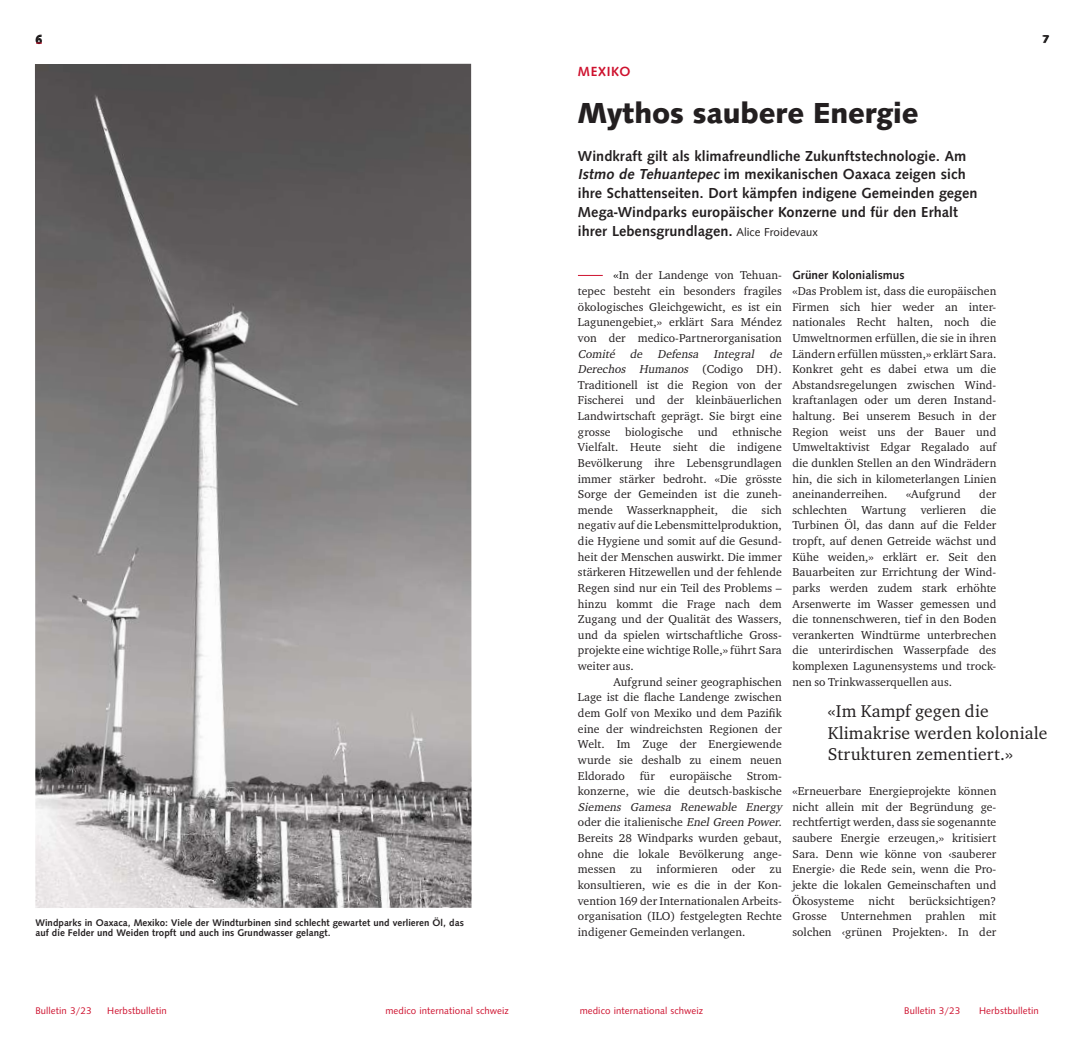
<style>
.page{position:relative;width:1085px;height:1049px;background:#fff}
.page>*{position:absolute;margin:0;border:0;box-sizing:border-box;transform-origin:0 0}
.t1{font:700 30px "Syntax";color:#231f20}
.t2{font:17.5px/21.2px "Charter ITC";letter-spacing:.01em;color:#231f20}
.t3{font:500 15px/18.8px "Syntax";letter-spacing:.005em;color:#231f20}
.t4{font:500 13.75px "Syntax";letter-spacing:.05em;color:#ce112e}
.t5{font:500 12.5px "Syntax";color:#231f20}
.t6{font:500 12.25px "Syntax";letter-spacing:.005em;color:#231f20}
.t7{font:11.75px/15.6px "Charter ITC";letter-spacing:.005em;color:#231f20;text-align:justify}
.t8{font:500 11.75px "Syntax";color:#231f20}
.t9{font:500 10px/10px "Syntax";letter-spacing:.005em;color:#231f20}
.t10{font:10px "Syntax";letter-spacing:.01em;color:#ce112e}
.s1{font-style:italic}
.s2{font-weight:400;font-size:11.88px}
.s3{color:#000}
</style>
<div class="page">
<hr style="left:0;top:43px;width:578px;height:1px;background:#ce112e">
<hr style="left:42px;top:41px;width:547px;height:3px;background:#fff">
<hr style="left:0;top:42px;width:36px;height:2px;background:#fff">
<svg style="left:578px;top:275px;width:24px;height:1px"></svg>
<img style="left:35px;top:64px;width:436px;height:844px">
<p class="t5" style="left:35px;top:32px;width:8px">6</p>
<p class="t8" style="left:1042px;top:32px;width:8px">7</p>
<p class="t4" style="left:578px;top:64px;width:54px">MEXIKO</p>
<h1 class="t1" style="left:578px;top:95px;width:342px">Mythos saubere Energie</h1>
<p class="t3" style="left:578px;top:146px;width:401px">Windkraft gilt als klimafreundliche Zukunftstechnologie. Am <span class="s1">IstmodeTehuantepec</span>im mexikanischen Oaxaca zeigen sich ihre Schattenseiten. Dort kämpfen indigene Gemeinden gegen Mega-Windparks europäischer Konzerne und für den Erhalt ihrer Lebensgrundlagen. <span class="s2">Alice Froidevaux</span></p>
<p class="t7" style="left:578px;top:269px;width:205px;text-indent:35px"><span class="s3">«</span>In der Landenge von Tehuan&shy;tepec besteht ein besonders fragiles ökologisches Gleichgewicht, es ist ein Lagunengebiet,» erklärt Sara Méndez von der medico-Partnerorganisation</p>
<p class="t7" style="left:578px;top:347px;width:207px;text-align:left"><span class="s1">Comité de Defensa Integral de Derechos Humanos</span> (Codigo DH).<br>Traditionell ist die Region von der Fischerei und der kleinbäuerlichen Landwirtschaft geprägt. Sie birgt eine grosse biologische und ethnische Vielfalt. Heute sieht die indigene Bevölkerung ihre Lebensgrundlagen immer stärker bedroht. «Die grösste Sorge der Gemeinden ist die zuneh&shy;mende Wasserknappheit, die sich negativ auf die Lebensmittelproduktion, die Hygiene und somit auf die Gesund&shy;heit der Menschen auswirkt. Die immer stärkeren Hitzewellen und der fehlende Regen sind nur ein Teil des Problems – hinzu kommt die Frage nach dem Zugang und der Qualität des Wassers, und da spielen wirtschaftliche Gross&shy;projekte eine wichtige Rolle,» führt Sara weiter aus.</p>
<p class="t7" style="left:578px;top:675px;width:205px;text-indent:35px">Aufgrund seiner geographischen Lage ist die flache Landenge zwischen dem Golf von Mexiko und dem Pazifik eine der windreichsten Regionen der Welt. Im Zuge der Energiewende wurde sie deshalb zu einem neuen Eldorado</p>
<p class="t6" style="left:792px;top:268px;width:113px">Grüner Kolonialismus</p>
<p class="t7" style="left:792px;top:284px;width:205px">«Das Problem ist, dass die europäischen Firmen sich hier weder an inter&shy;nationales Recht halten, noch die Umweltnormen erfüllen, die sie in ihren Ländern erfüllen müssten,» erklärt Sara.<br>Konkret geht es dabei etwa um die Abstandsregelungen zwischen Wind&shy;kraftanlagen oder um deren Instand&shy;haltung. Bei unserem Besuch in der Region weist uns der Bauer und Umweltaktivist Edgar Regalado auf die dunklen Stellen an den Windrädern hin, die sich in kilometerlangen Linien aneinanderreihen.</p>
<p class="t7" style="left:905px;top:487px;width:56px">«Aufgrund</p>
<p class="t7" style="left:792px;top:487px;width:205px;text-indent:187px">der schlechten Wartung verlieren die Turbinen Öl, das dann auf die Felder tropft, auf denen Getreide wächst und Kühe weiden,» erklärt er. Seit den Bauarbeiten zur Errichtung der Wind&shy;parks werden zudem stark erhöhte Arsenwerte im Wasser gemessen und die tonnenschweren, tief in den Boden verankerten Windtürme unterbrechen die unterirdischen Wasserpfade des komplexen Lagunensystems und trock&shy;nen so Trinkwasserquellen aus.</p>
<h2 class="t2" style="left:827px;top:702px;width:221px">«Im Kampf gegen die<br>Klimakrise werden koloniale<br>Strukturen zementiert.»</h2>
<p class="t7" style="left:639px;top:769px;width:17px">für</p>
<p class="t7" style="left:669px;top:769px;width:64px">europäische</p>
<p class="t7" style="left:578px;top:769px;width:205px;text-align:right">Strom-<br>konzerne, wie die deutsch-baskische</p>
<p class="t7" style="left:578px;top:800px;width:207px;text-align:left"><span class="s1">Siemens Gamesa Renewable Energy </span>oder die italienische <span class="s1">Enel Green Power.<br></span>Bereits 28 Windparks wurden gebaut, ohne die lokale Bevölkerung ange&shy;messen zu informieren oder zu konsultieren, wie es die in der Kon&shy;vention 169 der Internationalen Arbeits&shy;organisation (ILO) festgelegten Rechte indigener Gemeinden verlangen.</p>
<p class="t7" style="left:792px;top:784px;width:205px">«Erneuerbare Energieprojekte können nicht allein mit der Begründung ge&shy;rechtfertigt werden, dass sie sogenannte saubere Energie erzeugen,» kritisiert Sara. Denn wie könne von ‹sauberer Energie› die Rede sein, wenn die Pro&shy;jekte die lokalen Gemeinschaften und Ökosysteme nicht berücksichtigen?<br>Grosse Unternehmen prahlen mit solchen ‹grünen Projekten›. In der</p>
<p class="t9" style="left:35px;top:917px;width:430px">Windparks in Oaxaca, Mexiko: Viele der Windturbinen sind schlecht gewartet und verlieren Öl, das auf die Felder und Weiden tropft und auch ins Grundwasser gelangt.</p>
<p class="t10" style="left:35px;top:1005px;width:58px">Bulletin 3/23</p>
<p class="t10" style="left:107px;top:1005px;width:61px">Herbstbulletin</p>
<p class="t10" style="left:385px;top:1005px;width:125px">medico international schweiz</p>
<p class="t10" style="left:579px;top:1005px;width:125px">medico international schweiz</p>
<p class="t10" style="left:904px;top:1005px;width:58px">Bulletin 3/23</p>
<p class="t10" style="left:979px;top:1005px;width:61px">Herbstbulletin</p>
</div>
